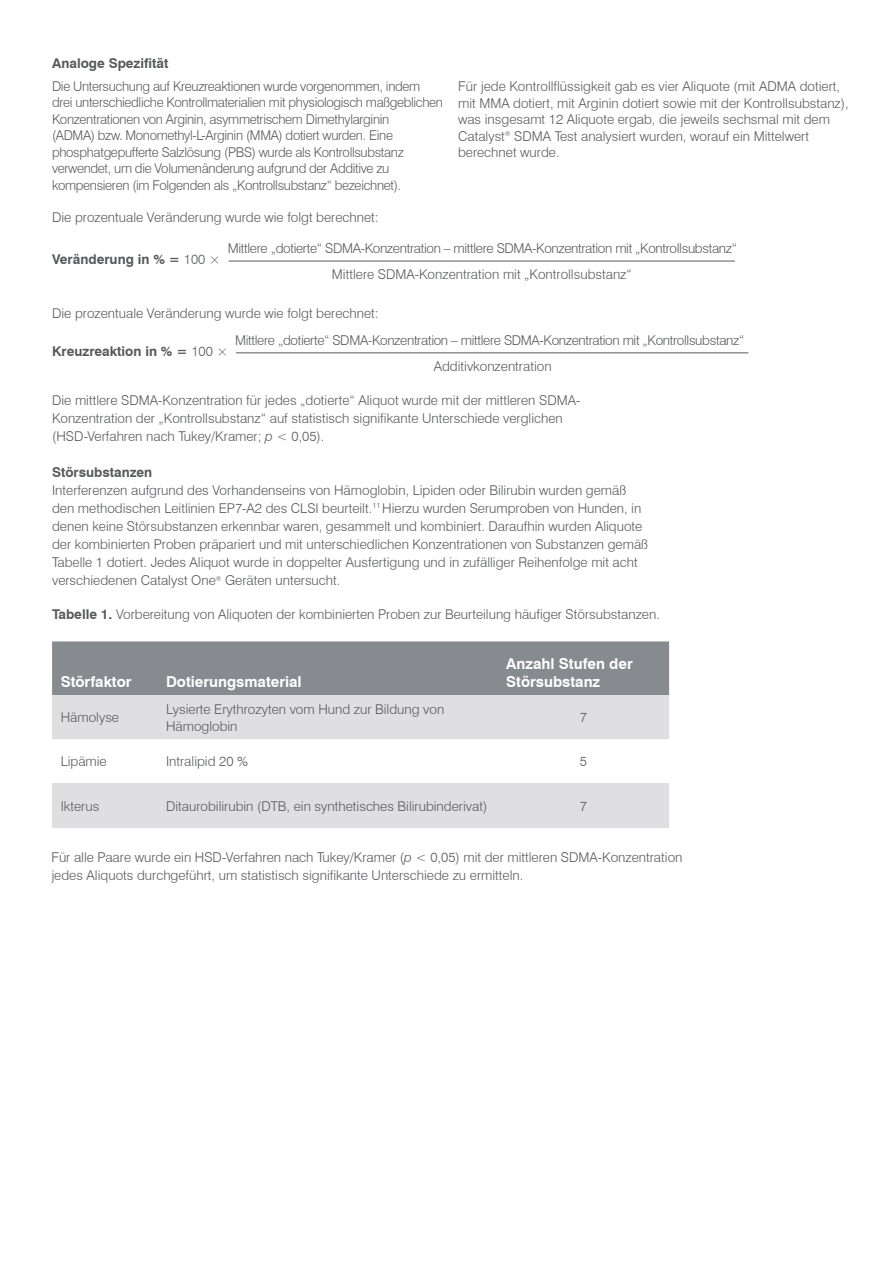
<style>
.page{position:relative;width:893px;height:1263px;background:#fff}
.page>*{position:absolute;margin:0;border:0;box-sizing:border-box;transform-origin:0 0}
.t1{font:700 15px/18px "Swiss 721 BT";color:#fff}
.t2{font:300 13.5px/18px "Swiss 721 BT";color:#58595b}
.t3{font:300 13.5px/16.5px "Swiss 721 BT";letter-spacing:-.025em;color:#58595b}
.t4{font:700 13.5px "Swiss 721 BT";color:#58595b}
.s1{font-weight:300}
.s2{font-style:italic}
.s3{font-weight:700}
</style>
<div class="page">
<hr style="left:229px;top:261px;width:506px;height:1px;background:#58595b">
<hr style="left:236px;top:352px;width:512px;height:1px;background:#58595b">
<div style="left:52px;top:641px;width:617px;height:54px;background:#878a8f"></div>
<svg style="left:52px;top:695px;width:617px;height:133px;fill:#dfdfe1"></svg>
<p class="t4" style="left:52px;top:55px;width:118px">Analoge Spezifität</p>
<p class="t3" style="left:52px;top:77px;width:392px">Die Untersuchung auf Kreuzreaktionen wurde vorgenommen, indem drei unterschiedliche Kontrollmaterialien mit physiologisch maßgeblichen Konzentrationen von Arginin, asymmetrischem Dimethylarginin<br>(ADMA) bzw. Monomethyl-L-Arginin (MMA) dotiert wurden. Eine phosphatgepufferte Salzlösung (PBS) wurde als Kontrollsubstanz verwendet, um die Volumenänderung aufgrund der Additive zu kompensieren (im Folgenden als „Kontrollsubstanz“ bezeichnet).</p>
<p class="t2" style="left:52px;top:208px;width:328px">Die prozentuale Veränderung wurde wie folgt berechnet:</p>
<p class="t2" style="left:458px;top:78px;width:392px;line-height:16.5px">Für jede Kontrollflüssigkeit gab es vier Aliquote (mit ADMA dotiert, mit MMA dotiert, mit Arginin dotiert sowie mit der Kontrollsubstanz), was insgesamt 12 Aliquote ergab, die jeweils sechsmal mit dem Catalyst<sup>®</sup> SDMA Test analysiert wurden, worauf ein Mittelwert berechnet wurde.</p>
<p class="t4" style="left:52px;top:251px;width:170px">Veränderung in % = <span class="s1">100 ×</span></p>
<p class="t3" style="left:228px;top:240px;width:511px">Mittlere „dotierte“ SDMA-Konzentration – mittlere SDMA-Konzentration mit „Kontrollsubstanz“</p>
<p class="t2" style="left:332px;top:265px;width:301px">Mittlere SDMA-Konzentration mit „Kontrollsubstanz“</p>
<p class="t2" style="left:52px;top:304px;width:328px">Die prozentuale Veränderung wurde wie folgt berechnet:</p>
<p class="t4" style="left:52px;top:343px;width:177px">Kreuzreaktion in % = <span class="s1">100 ×</span></p>
<p class="t3" style="left:235px;top:332px;width:511px">Mittlere „dotierte“ SDMA-Konzentration – mittlere SDMA-Konzentration mit „Kontrollsubstanz“</p>
<p class="t2" style="left:434px;top:357px;width:119px">Additivkonzentration</p>
<p class="t2" style="left:52px;top:391px;width:530px">Die mittlere SDMA-Konzentration für jedes „dotierte“ Aliquot wurde mit der mittleren SDMA-<br>Konzentration der „Kontrollsubstanz“ auf statistisch signifikante Unterschiede verglichen (HSD-Verfahren nach Tukey/Kramer; <span class="s2">p</span> &lt; 0,05).</p>
<p class="t4" style="left:52px;top:464px;width:102px">Störsubstanzen</p>
<p class="t2" style="left:52px;top:481px;width:597px">Interferenzen aufgrund des Vorhandenseins von Hämoglobin, Lipiden oder Bilirubin wurden gemäß den methodischen Leitlinien EP7-A2 des CLSI beurteilt.<sup>11</sup> Hierzu wurden Serumproben von Hunden, in denen keine Störsubstanzen erkennbar waren, gesammelt und kombiniert. Daraufhin wurden Aliquote der kombinierten Proben präpariert und mit unterschiedlichen Konzentrationen von Substanzen gemäß Tabelle 1 dotiert. Jedes Aliquot wurde in doppelter Ausfertigung und in zufälliger Reihenfolge mit acht verschiedenen Catalyst One<sup>®</sup> Geräten untersucht.</p>
<p class="t2" style="left:52px;top:605px;width:609px"><span class="s3">Tabelle 1.</span> Vorbereitung von Aliquoten der kombinierten Proben zur Beurteilung häufiger Störsubstanzen.</p>
<p class="t1" style="left:61px;top:672px;width:72px">Störfaktor</p>
<p class="t1" style="left:166px;top:672px;width:137px">Dotierungsmaterial</p>
<p class="t1" style="left:506px;top:654px;width:128px">Anzahl Stufen der<br>Störsubstanz</p>
<p class="t2" style="left:61px;top:708px;width:60px">Hämolyse</p>
<p class="t2" style="left:166px;top:701px;width:280px;line-height:16.5px">Lysierte Erythrozyten vom Hund zur Bildung von<br>Hämoglobin</p>
<p class="t2" style="left:580px;top:708px;width:9px">7</p>
<p class="t2" style="left:61px;top:752px;width:48px">Lipämie</p>
<p class="t2" style="left:166px;top:752px;width:84px">Intralipid 20 %</p>
<p class="t2" style="left:580px;top:752px;width:9px">5</p>
<p class="t2" style="left:61px;top:797px;width:40px">Ikterus</p>
<p class="t2" style="left:166px;top:797px;width:323px">Ditaurobilirubin (DTB, ein synthetisches Bilirubinderivat)</p>
<p class="t2" style="left:580px;top:797px;width:9px">7</p>
<p class="t2" style="left:51px;top:848px;width:633px">Für alle Paare wurde ein HSD-Verfahren nach Tukey/Kramer (<span class="s2">p</span> &lt; 0,05) mit der mittleren SDMA-Konzentration jedes Aliquots durchgeführt, um statistisch signifikante Unterschiede zu ermitteln.</p>
</div>
